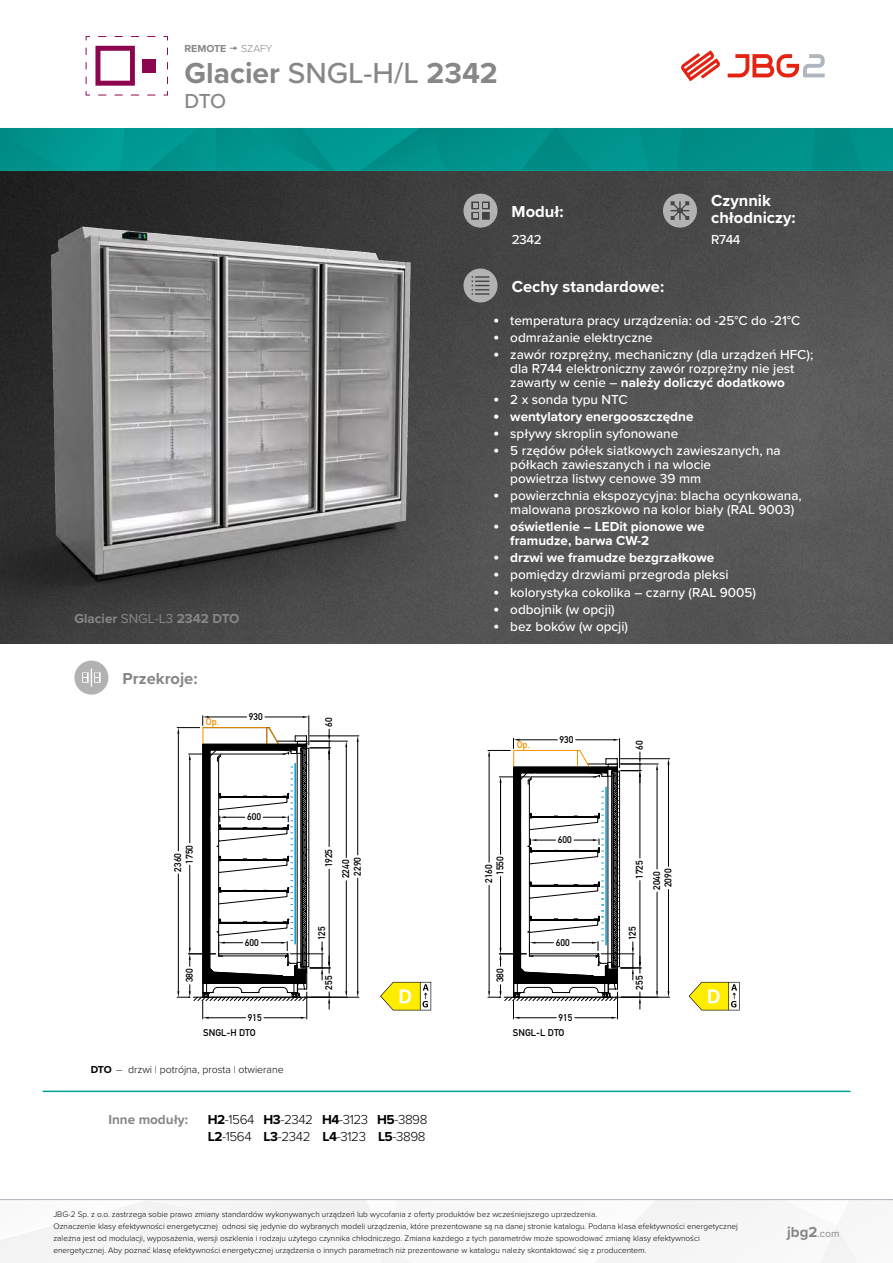
<style>
.page{position:relative;width:893px;height:1263px;background:#fff}
.page>*{position:absolute;margin:0;border:0;box-sizing:border-box;transform-origin:0 0}
.Naglowek_-_standard{font:700 30px "Proxima Nova";color:#878787}
.Nagłówek_oszklenie{font:500 21px "Proxima Nova";color:#878787}
.t1{font:700 16.5px/16.8px "Proxima Nova";color:#fff}
.t2{font:700 16.5px "Proxima Nova";color:#878787}
.t3{font:700 15px "Proxima Nova";color:#878787}
.Lista_pozioma{font:500 13.5px/13.8px "Proxima Nova";color:#fff}
.t4{font:700 13.5px/13.8px "Proxima Nova";color:#fff}
.Lista_pozioma_black{font:300 13.5px "Proxima Nova";letter-spacing:-.03em;color:#000}
.Podpis_urządzenia{font:700 13.5px "Proxima Nova";color:#878787}
.Legenda_oszklenia{font:300 10.5px "Proxima Nova";color:#000}
.t5{font:700 10.5px "Proxima Nova";color:#878787}
.t6{font:300 10.5px "Proxima Nova";color:#878787}
.t7{font:9.6px "DIN Mittelschrift Std";color:#000}
.t8{font:9.6px "DIN Mittelschrift Std";color:#f39200}
.t9{font:300 8.25px/12px "Proxima Nova";color:#000}
.s1{font-weight:500}
.s2{font-weight:400}
.s3{font-weight:700}
.s4{font-size:18px}
.s5{font-weight:500;font-size:18px}
.s6{font-weight:400;font-size:10.5px}
</style>
<div class="page">
<img style="left:0;top:171px;width:893px;height:472px">
<div style="left:0;top:1200px;width:893px;height:63px;background:#f6f6f6"></div>
<hr style="left:0;top:1199px;width:893px;height:1px;background:#afb6bd">
<svg style="left:0;top:128px;width:893px;height:42px;background:#00928c"></svg>
<svg style="left:74px;top:661px;width:34px;height:34px"></svg>
<svg style="left:663px;top:194px;width:34px;height:34px"></svg>
<hr style="left:43px;top:1090px;width:807px;height:2px;background:#009f98">
<svg style="left:86px;top:46px;width:53px;height:50px"></svg>
<div style="left:143px;top:59px;width:13px;height:14px;background:#8d044f"></div>
<hr style="left:621px;top:764px;width:37px;height:1px;background:#000">
<hr style="left:657px;top:770px;width:1px;height:99px;background:#000">
<hr style="left:657px;top:892px;width:1px;height:99px;background:#000">
<svg style="left:656px;top:764px;width:2px;height:6px"></svg>
<svg style="left:656px;top:991px;width:2px;height:6px"></svg>
<hr style="left:620px;top:758px;width:50px;height:1px;background:#000">
<hr style="left:621px;top:997px;width:49px;height:1px;background:#000">
<hr style="left:668px;top:765px;width:1px;height:101px;background:#000">
<hr style="left:668px;top:889px;width:1px;height:102px;background:#000">
<svg style="left:488px;top:739px;width:153px;height:280px"></svg>
<hr style="left:605px;top:786px;width:2px;height:159px;background:#1b9dd9">
<hr style="left:310px;top:741px;width:37px;height:1px;background:#000">
<hr style="left:346px;top:747px;width:1px;height:110px;background:#000">
<hr style="left:346px;top:881px;width:1px;height:110px;background:#000">
<hr style="left:310px;top:736px;width:49px;height:1px;background:#000">
<hr style="left:307px;top:997px;width:52px;height:1px;background:#000">
<hr style="left:357px;top:742px;width:1px;height:113px;background:#000">
<hr style="left:357px;top:878px;width:1px;height:113px;background:#000">
<svg style="left:177px;top:716px;width:153px;height:303px"></svg>
<hr style="left:294px;top:763px;width:2px;height:181px;background:#1b9dd9">
<img style="left:0;top:170px;width:555px;height:462px">
<svg style="left:681px;top:50px;width:39px;height:31px"></svg>
<svg style="left:728px;top:54px;width:97px;height:23px"></svg>
<svg style="left:689px;top:982px;width:51px;height:28px"></svg>
<svg style="left:380px;top:982px;width:51px;height:28px"></svg>
<p class="t5" style="left:185px;top:41px;width:43px">REMOTE</p>
<p class="t6" style="left:241px;top:41px;width:33px">SZAFY</p>
<p class="Naglowek_-_standard" style="left:185px;top:50px;width:315px">Glacier <span class="s1">SNGL-H/L</span> 2342</p>
<p class="Nagłówek_oszklenie" style="left:185px;top:85px;width:43px">DTO</p>
<h3 class="t1" style="left:512px;top:203px;width:54px">Moduł:</h3>
<h3 class="t1" style="left:711px;top:192px;width:86px">Czynnik chłodniczy:</h3>
<p class="Lista_pozioma" style="left:512px;top:233px;width:32px">2342</p>
<p class="Lista_pozioma" style="left:711px;top:233px;width:31px">R744</p>
<h3 class="t1" style="left:512px;top:278px;width:154px">Cechy standardowe:</h3>
<p class="Podpis_urządzenia" style="left:74px;top:609px;width:167px">Glacier <span class="s2">SNGL-L3</span> 2342 DTO</p>
<h3 class="t2" style="left:123px;top:666px;width:76px">Przekroje:</h3>
<p class="t8" style="left:206px;top:716px;width:15px">Op.</p>
<p class="t7" style="left:249px;top:711px;width:15px">930</p>
<p class="t7" style="left:184px;top:863px;width:20px;rotate:-90deg">1750</p>
<p class="t7" style="left:172px;top:872px;width:20px;rotate:-90deg">2360</p>
<p class="t7" style="left:184px;top:982px;width:15px;rotate:-90deg">380</p>
<p class="t7" style="left:247px;top:811px;width:15px">600</p>
<p class="t7" style="left:245px;top:937px;width:15px">600</p>
<p class="t7" style="left:248px;top:1012px;width:15px">915</p>
<p class="t7" style="left:203px;top:1027px;width:54px">SNGL-H DTO</p>
<p class="t7" style="left:323px;top:727px;width:11px;rotate:-90deg">60</p>
<p class="t7" style="left:323px;top:867px;width:20px;rotate:-90deg">1925</p>
<p class="t7" style="left:352px;top:876px;width:20px;rotate:-90deg">2290</p>
<p class="t7" style="left:340px;top:878px;width:20px;rotate:-90deg">2240</p>
<p class="t7" style="left:316px;top:940px;width:15px;rotate:-90deg">125</p>
<p class="t7" style="left:323px;top:989px;width:15px;rotate:-90deg">255</p>
<p class="Legenda_oszklenia" style="left:91px;top:1062px;width:194px"><span class="s3">DTO</span> – drzwi | potrójna, prosta | otwierane</p>
<p class="Lista_pozioma_black" style="left:208px;top:1109px;width:221px"><span class="s3">H2</span>-1564 <span class="s3">H3</span>-2342 <span class="s3">H4</span>-3123 <span class="s3">H5</span>-3898</p>
<p class="Lista_pozioma_black" style="left:208px;top:1126px;width:219px"><span class="s3">L2</span>-1564 <span class="s3">L3</span>-2342 <span class="s3">L4</span>-3123 <span class="s3">L5</span>-3898</p>
<h3 class="Podpis_urządzenia" style="left:108px;top:1109px;width:81px">Inne moduły:</h3>
<p class="Lista_pozioma" style="left:493px;top:313px;width:308px"><span class="s4">•</span> temperatura pracy urządzenia: od -25°C do -21°C</p>
<p class="Lista_pozioma" style="left:493px;top:330px;width:161px"><span class="s4">•</span> odmrażanie elektryczne</p>
<p class="Lista_pozioma" style="left:510px;top:347px;width:304px;text-indent:-17px"><span class="s4">•</span> zawór rozprężny, mechaniczny (dla urządzeń HFC); dla R744 elektroniczny zawór rozprężny nie jest zawarty w cenie – <span class="s3">należy doliczyć dodatkowo</span></p>
<p class="Lista_pozioma" style="left:493px;top:392px;width:136px"><span class="s4">•</span> 2 x sonda typu NTC</p>
<p class="t4" style="left:493px;top:409px;width:202px"><span class="s4">•</span> wentylatory energooszczędne</p>
<p class="Lista_pozioma" style="left:493px;top:426px;width:187px"><span class="s4">•</span> spływy skroplin syfonowane</p>
<p class="Lista_pozioma" style="left:510px;top:443px;width:272px;text-indent:-17px"><span class="s4">•</span> 5 rzędów półek siatkowych zawieszanych, na półkach zawieszanych i na wlocie<br>powietrza listwy cenowe 39 mm</p>
<p class="Lista_pozioma" style="left:510px;top:488px;width:293px;text-indent:-17px"><span class="s4">•</span> powierzchnia ekspozycyjna: blacha ocynkowana, malowana proszkowo na kolor biały (RAL 9003)</p>
<p class="t4" style="left:510px;top:519px;width:196px;text-indent:-17px"><span class="s5">•</span> oświetlenie – LEDit pionowe we framudze, barwa CW-2</p>
<p class="t4" style="left:493px;top:550px;width:223px"><span class="s5">•</span> drzwi we framudze bezgrzałkowe</p>
<p class="Lista_pozioma" style="left:493px;top:567px;width:237px"><span class="s4">•</span> pomiędzy drzwiami przegroda pleksi</p>
<p class="Lista_pozioma" style="left:493px;top:585px;width:264px"><span class="s4">•</span> kolorystyka cokolika – czarny (RAL 9005)</p>
<p class="Lista_pozioma" style="left:493px;top:602px;width:123px"><span class="s4">•</span> odbojnik (w opcji)</p>
<p class="Lista_pozioma" style="left:493px;top:619px;width:136px"><span class="s4">•</span> bez boków (w opcji)</p>
<p class="t8" style="left:517px;top:739px;width:15px">Op.</p>
<p class="t7" style="left:560px;top:734px;width:15px">930</p>
<p class="t7" style="left:494px;top:875px;width:20px;rotate:-90deg">1550</p>
<p class="t7" style="left:483px;top:883px;width:20px;rotate:-90deg">2160</p>
<p class="t7" style="left:558px;top:834px;width:15px">600</p>
<p class="t7" style="left:494px;top:982px;width:15px;rotate:-90deg">380</p>
<p class="t7" style="left:556px;top:937px;width:15px">600</p>
<p class="t7" style="left:558px;top:1012px;width:15px">915</p>
<p class="t7" style="left:513px;top:1027px;width:53px">SNGL-L DTO</p>
<p class="t7" style="left:634px;top:750px;width:11px;rotate:-90deg">60</p>
<p class="t7" style="left:634px;top:879px;width:20px;rotate:-90deg">1725</p>
<p class="t7" style="left:662px;top:887px;width:20px;rotate:-90deg">2090</p>
<p class="t7" style="left:651px;top:890px;width:20px;rotate:-90deg">2040</p>
<p class="t7" style="left:627px;top:940px;width:15px;rotate:-90deg">125</p>
<p class="t7" style="left:634px;top:989px;width:15px;rotate:-90deg">255</p>
<p class="t9" style="left:53px;top:1208px;width:686px">JBG-2 Sp. z o.o. zastrzega sobie prawo zmiany standardów wykonywanych urządzeń lub wycofania z oferty produktów bez wcześniejszego uprzedzenia.<br>Oznaczenie klasy efektywności energetycznej odnosi się jedynie do wybranych modeli urządzenia, które prezentowane są na danej stronie katalogu. Podana klasa efektywności energetycznej zależna jest od modulacji, wyposażenia, wersji oszklenia i rodzaju użytego czynnika chłodniczego. Zmiana każdego z tych parametrów może spowodować zmianę klasy efektywności energetycznej. Aby poznać klasę efektywności energetycznej urządzenia o innych parametrach niż prezentowane w katalogu należy skontaktować się z producentem.</p>
<h3 class="t3" style="left:787px;top:1221px;width:54px">jbg2<span class="s6">.com</span></h3>
</div>
